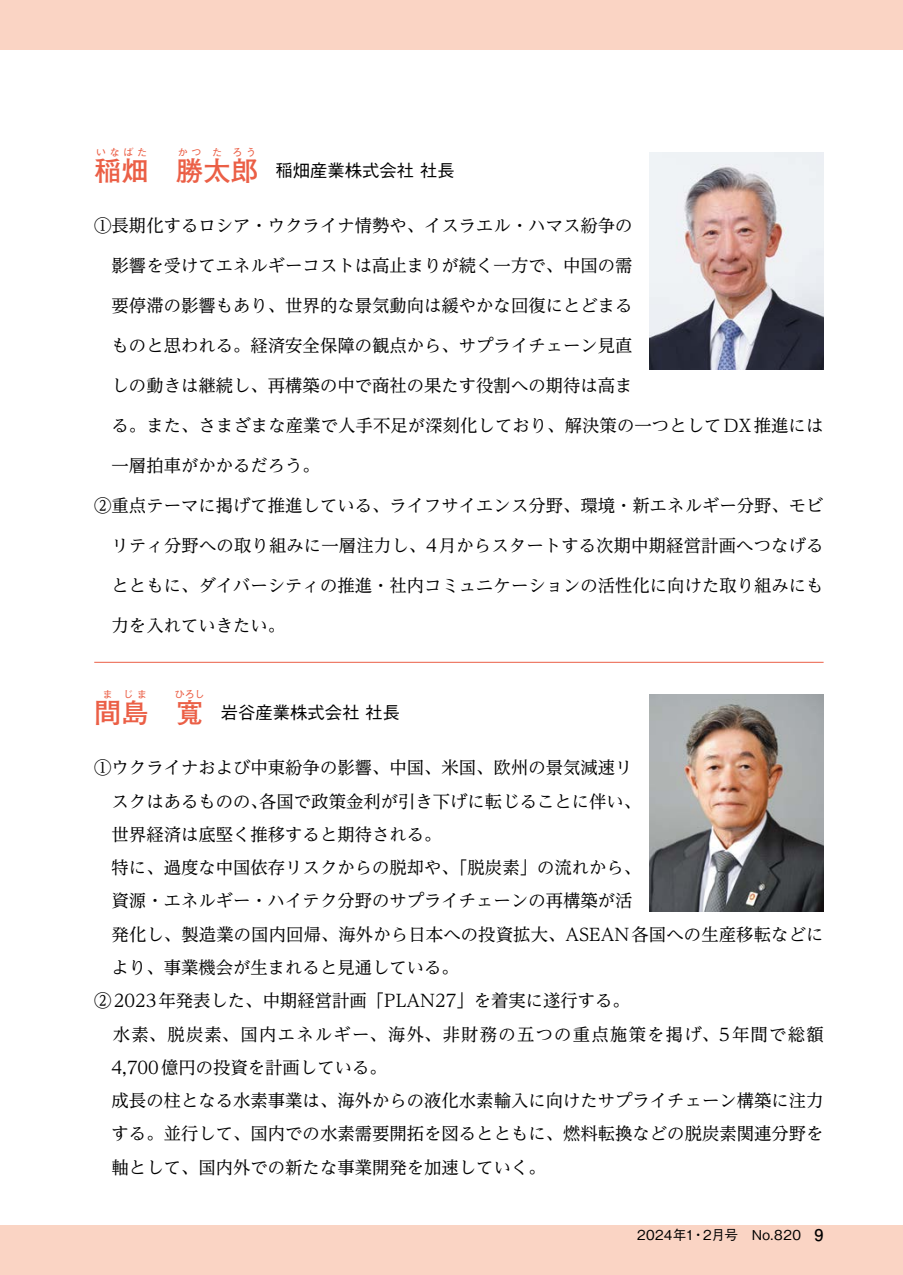
<style>
.page{position:relative;width:903px;height:1275px;background:#fff}
.page>*{position:absolute;margin:0;border:0;box-sizing:border-box;transform-origin:0 0}
.t1{font:700 27.3px "Futo Go B101 Pr 6 N";color:#eb5f46}
.t2{font:17.32px "UD Reimin Pr 6 N";color:#000}
.t3{font:17.32px "UD Reimin Pr 6 N";letter-spacing:.07em;color:#000}
.t4{font:500 17.32px "Gothic BBB Pr 6 N";color:#000}
.t5{font:500 13.65px "Gothic BBB Pr 6 N";letter-spacing:.03em;color:#000}
.t6{font:700 9.97px "Futo Go B101 Pr 6 N";letter-spacing:.375em;color:#eb5f46}
.s1{font-family:"Futo Go B101 Pr 6 N";font-weight:700;font-size:16.1px}
</style>
<div class="page">
<div style="left:0;top:1225px;width:903px;height:50px;background:#fad4c4"></div>
<div style="left:0;top:0;width:903px;height:50px;background:#fad4c4"></div>
<hr style="left:94px;top:662px;width:729px;height:1px;background:#eb5f46">
<img style="left:650px;top:694px;width:173px;height:218px">
<img style="left:650px;top:153px;width:173px;height:217px">
<p class="t6" style="left:96px;top:144px;width:52px">いなばた</p>
<p class="t6" style="left:178px;top:144px;width:25px">かつ</p>
<p class="t6" style="left:212px;top:144px;width:11px">た</p>
<p class="t6" style="left:233px;top:144px;width:25px">ろう</p>
<h1 class="t1" style="left:176px;top:149px;width:83px">勝太郎</h1>
<h1 class="t1" style="left:94px;top:149px;width:56px">稲畑</h1>
<p class="t4" style="left:275px;top:157px;width:181px">稲畑産業株式会社 社長</p>
<p class="t2" style="left:94px;top:212px;width:540px">①長期化するロシア・ウクライナ情勢や、イスラエル・ハマス紛争の</p>
<p class="t2" style="left:112px;top:252px;width:522px">影響を受けてエネルギーコストは高止まりが続く一方で、中国の需</p>
<p class="t2" style="left:112px;top:292px;width:522px">要停滞の影響もあり、世界的な景気動向は緩やかな回復にとどまる</p>
<p class="t2" style="left:112px;top:331px;width:522px">ものと思われる。経済安全保障の観点から、サプライチェーン見直</p>
<p class="t2" style="left:112px;top:371px;width:522px">しの動きは継続し、再構築の中で商社の果たす役割への期待は高ま</p>
<p class="t2" style="left:112px;top:411px;width:713px">る。また、さまざまな産業で人手不足が深刻化しており、解決策の一つとしてDX推進には</p>
<p class="t2" style="left:112px;top:451px;width:210px">一層拍車がかかるだろう。</p>
<p class="t2" style="left:94px;top:491px;width:731px">②重点テーマに掲げて推進している、ライフサイエンス分野、環境・新エネルギー分野、モビ</p>
<p class="t2" style="left:112px;top:531px;width:713px">リティ分野への取り組みに一層注力し、4月からスタートする次期中期経営計画へつなげる</p>
<p class="t2" style="left:112px;top:571px;width:713px">とともに、ダイバーシティの推進・社内コミュニケーションの活性化に向けた取り組みにも</p>
<p class="t2" style="left:112px;top:611px;width:175px">力を入れていきたい。</p>
<p class="t6" style="left:103px;top:686px;width:11px">ま</p>
<p class="t6" style="left:123px;top:686px;width:25px">じま</p>
<h1 class="t1" style="left:94px;top:691px;width:56px">間島</h1>
<p class="t6" style="left:175px;top:686px;width:31px">ひろし</p>
<h1 class="t1" style="left:176px;top:691px;width:29px">寬</h1>
<p class="t4" style="left:221px;top:699px;width:181px">岩谷産業株式会社 社長</p>
<p class="t2" style="left:94px;top:754px;width:540px">①ウクライナおよび中東紛争の影響、中国、米国、欧州の景気減速リ</p>
<p class="t2" style="left:112px;top:787px;width:531px">スクはあるものの、各国で政策金利が引き下げに転じることに伴い、</p>
<p class="t2" style="left:112px;top:820px;width:331px">世界経済は底堅く推移すると期待される。</p>
<p class="t2" style="left:94px;top:853px;width:548px">　特に、過度な中国依存リスクからの脱却や、「脱炭素」の流れから、</p>
<p class="t2" style="left:112px;top:887px;width:522px">資源・エネルギー・ハイテク分野のサプライチェーンの再構築が活</p>
<p class="t2" style="left:112px;top:920px;width:713px">発化し、製造業の国内回帰、海外から日本への投資拡大、ASEAN各国への生産移転などに</p>
<p class="t2" style="left:112px;top:953px;width:349px">より、事業機会が生まれると見通している。</p>
<p class="t2" style="left:94px;top:987px;width:537px">②2023年発表した、中期経営計画「PLAN27」を着実に遂行する。</p>
<p class="t3" style="left:94px;top:1020px;width:731px">　水素、脱炭素、国内エネルギー、海外、非財務の五つの重点施策を掲げ、5年間で総額</p>
<p class="t2" style="left:112px;top:1053px;width:277px">4,700億円の投資を計画している。</p>
<p class="t2" style="left:94px;top:1086px;width:731px">　成長の柱となる水素事業は、海外からの液化水素輸入に向けたサプライチェーン構築に注力</p>
<p class="t2" style="left:112px;top:1120px;width:713px">する。並行して、国内での水素需要開拓を図るとともに、燃料転換などの脱炭素関連分野を</p>
<p class="t2" style="left:112px;top:1153px;width:436px">軸として、国内外での新たな事業開発を加速していく。</p>
<p class="t5" style="left:637px;top:1224px;width:188px">2024年1・2月号　No.820　<span class="s1">9</span></p>
</div>
